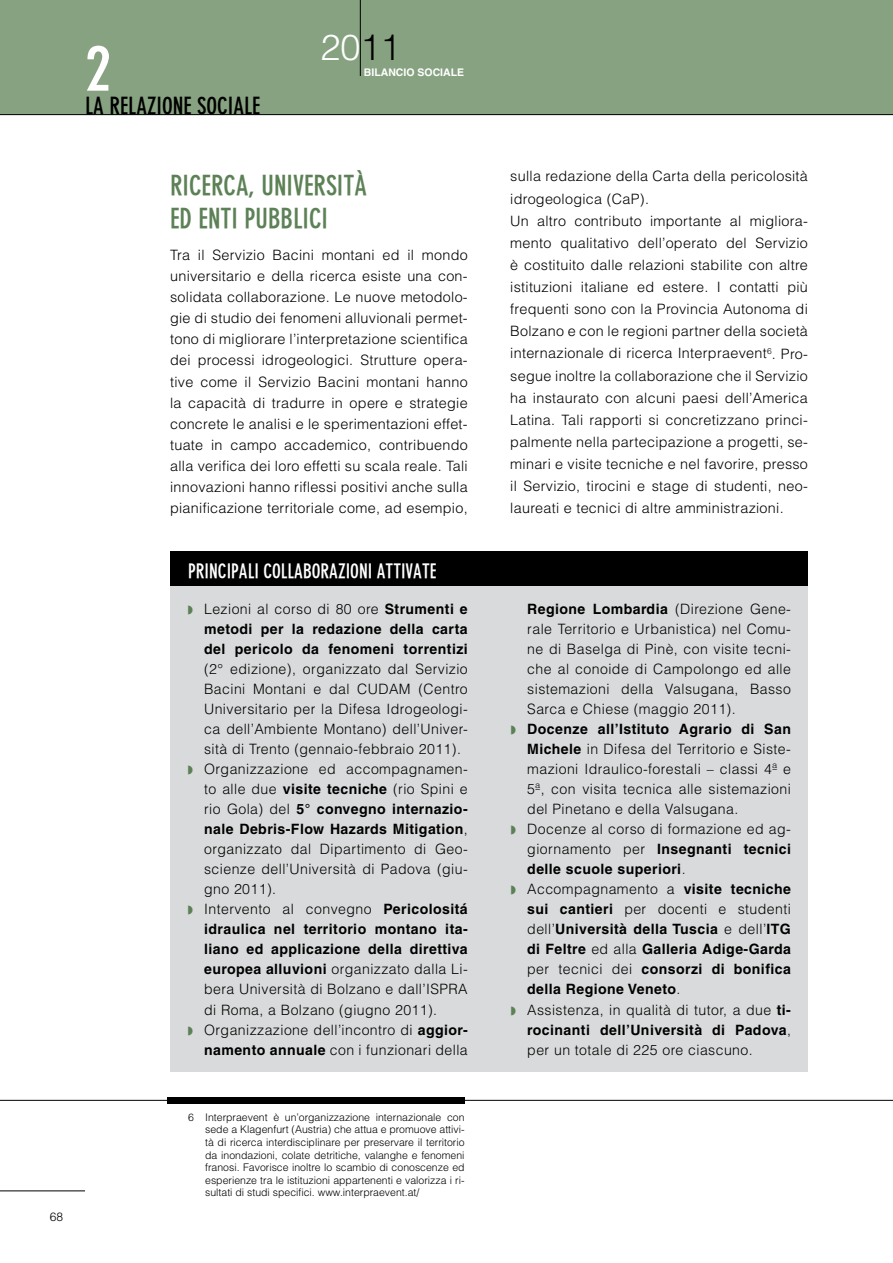
<style>
.page{position:relative;width:893px;height:1263px;background:#fff}
.page>*{position:absolute;margin:0;border:0;box-sizing:border-box;transform-origin:0 0}
.t1{font:63px "DIN Neuzeit Grotesk Bold Cond";color:#fff}
.t2{font:300 36px "Helvetica";color:#fff}
.t3{font:27px/32.7px "DIN Neuzeit Grotesk Bold Cond";color:#5d8156}
.t4{font:23.1px "DIN Neuzeit Grotesk Bold Cond";color:#000}
.t5{font:19.5px "DIN Neuzeit Grotesk Bold Cond";color:#fff}
.t6{font:300 14.25px/20.1px "Helvetica";letter-spacing:.03em;color:#000}
.t7{font:700 14.25px/20.1px "Helvetica";letter-spacing:.03em;color:#000;text-align:justify}
.t8{font:300 12px "Helvetica";color:#000}
.t9{font:300 10.5px/12.6px "Helvetica";color:#000;text-align:justify}
.t10{font:700 10.5px "Helvetica";color:#fff}
.s1{color:#000}
.s2{font-weight:300}
.s3{font-weight:700}
</style>
<div class="page">
<div style="left:0;top:0;width:893px;height:115px;background:#87a280"></div>
<hr style="left:360px;top:0;width:1px;height:76px;background:#000">
<hr style="left:0;top:1190px;width:85px;height:1px;background:#000">
<hr style="left:0;top:1100px;width:893px;height:1px;background:#000">
<hr style="left:0;top:114px;width:893px;height:1px;background:#000">
<div style="left:167px;top:1097px;width:298px;height:6px;background:#000"></div>
<div style="left:170px;top:568px;width:638px;height:503px;background:#d9dadb"></div>
<div style="left:170px;top:551px;width:638px;height:34px;background:#000"></div>
<p class="t8" style="left:50px;top:1210px;width:15px">68</p>
<h1 class="t1" style="left:85px;top:32px;width:27px">2</h1>
<h3 class="t4" style="left:85px;top:92px;width:177px">LA RELAZIONE SOCIALE</h3>
<h2 class="t2" style="left:320px;top:24px;width:82px">20<span class="s1">11</span></h2>
<p class="t10" style="left:364px;top:66px;width:102px">BILANCIO SOCIALE</p>
<h3 class="t3" style="left:170px;top:170px;width:198px">RICERCA, UNIVERSITÀ<br>ED ENTI PUBBLICI</h3>
<p class="t6" style="left:170px;top:244px;width:299px;line-height:21.1px;text-align:justify">Tra il Servizio Bacini montani ed il mondo universitario e della ricerca esiste una con&shy;solidata collaborazione. Le nuove metodolo&shy;gie di studio dei fenomeni alluvionali permet&shy;tono di migliorare l’interpretazione scientifica dei processi idrogeologici. Strutture opera&shy;tive come il Servizio Bacini montani hanno la capacità di tradurre in opere e strategie concrete le analisi e le sperimentazioni effet&shy;tuate in campo accademico, contribuendo alla verifica dei loro effetti su scala reale. Tali innovazioni hanno riflessi positivi anche sulla pianificazione territoriale come, ad esempio,</p>
<h3 class="t5" style="left:188px;top:559px;width:16px">PRINCIPALI</h3>
<h3 class="t5" style="left:263px;top:559px;width:9px">COLLABORAZIONI</h3>
<h3 class="t5" style="left:377px;top:559px;width:9px">ATTIVATE</h3>
<p class="t7" style="left:204px;top:598px;width:265px"><span class="s2">Lezioni al corso di 80 ore</span> Strumenti e metodi per la redazione della carta del pericolo da fenomeni torrentizi</p>
<p class="t6" style="left:204px;top:658px;width:265px">(2° edizione), organizzato dal Servizio Bacini Montani e dal CUDAM (Centro Universitario per la Difesa Idrogeologi&shy;ca dell’Ambiente Montano) dell’Univer&shy;sità di Trento (gennaio-febbraio 2011).<br>Organizzazione ed accompagnamen&shy;to alle due <span class="s3">visite tecniche</span> (rio Spini e rio Gola) del <span class="s3">5° convegno internazio&shy;nale Debris-Flow Hazards Mitigation</span>, organizzato dal Dipartimento di Geo&shy;scienze dell’Università di Padova (giu&shy;gno 2011).<br>Intervento al convegno <span class="s3">Pericolositá idraulica nel territorio montano ita&shy;liano ed applicazione della direttiva europea alluvioni</span> organizzato dalla Li&shy;bera Università di Bolzano e dall’ISPRA di Roma, a Bolzano (giugno 2011).<br>Organizzazione dell’incontro di <span class="s3">aggior&shy;namento annuale</span> con i funzionari della</p>
<p class="t9" style="left:205px;top:1110px;width:261px;text-indent:-17px">6 Interpraevent è un’organizzazione internazionale con sede a Klagenfurt (Austria) che attua e promuove attivi&shy;tà di ricerca interdisciplinare per preservare il territorio da inondazioni, colate detritiche, valanghe e fenomeni franosi. Favorisce inoltre lo scambio di conoscenze ed esperienze tra le istituzioni appartenenti e valorizza i ri&shy;sultati di studi specifici. www.interpraevent.at/</p>
<p class="t6" style="left:510px;top:165px;width:299px;line-height:22px">sulla redazione della Carta della pericolosità idrogeologica (CaP).<br>Un altro contributo importante al migliora&shy;mento qualitativo dell’operato del Servizio è costituito dalle relazioni stabilite con altre istituzioni italiane ed estere. I contatti più frequenti sono con la Provincia Autonoma di Bolzano e con le regioni partner della società internazionale di ricerca Interpraevent<sup>6</sup>. Pro&shy;segue inoltre la collaborazione che il Servizio ha instaurato con alcuni paesi dell’America Latina. Tali rapporti si concretizzano princi&shy;palmente nella partecipazione a progetti, se&shy;minari e visite tecniche e nel favorire, presso il Servizio, tirocini e stage di studenti, neo&shy;laureati e tecnici di altre amministrazioni.</p>
<p class="t6" style="left:527px;top:598px;width:265px;text-align:justify"><span class="s3">Regione Lombardia</span> (Direzione Gene&shy;rale Territorio e Urbanistica) nel Comu&shy;ne di Baselga di Pinè, con visite tecni&shy;che al conoide di Campolongo ed alle sistemazioni della Valsugana, Basso Sarca e Chiese (maggio 2011).</p>
<p class="t6" style="left:527px;top:718px;width:265px"><span class="s3">Docenze all’Istituto Agrario di San Michele</span> in Difesa del Territorio e Siste&shy;mazioni Idraulico-forestali – classi 4ª e 5ª, con visita tecnica alle sistemazioni del Pinetano e della Valsugana.<br>Docenze al corso di formazione ed ag&shy;giornamento per <span class="s3">Insegnanti tecnici delle scuole superiori</span>.<br>Accompagnamento a <span class="s3">visite tecniche sui cantieri</span> per docenti e studenti dell’<span class="s3">Università della Tuscia</span> e dell’<span class="s3">ITG di Feltre</span> ed alla <span class="s3">Galleria Adige-Garda </span>per tecnici dei <span class="s3">consorzi di bonifica della Regione Veneto</span>.<br>Assistenza, in qualità di tutor, a due <span class="s3">ti&shy;rocinanti dell’Università di Padova</span>, per un totale di 225 ore ciascuno.</p>
</div>
